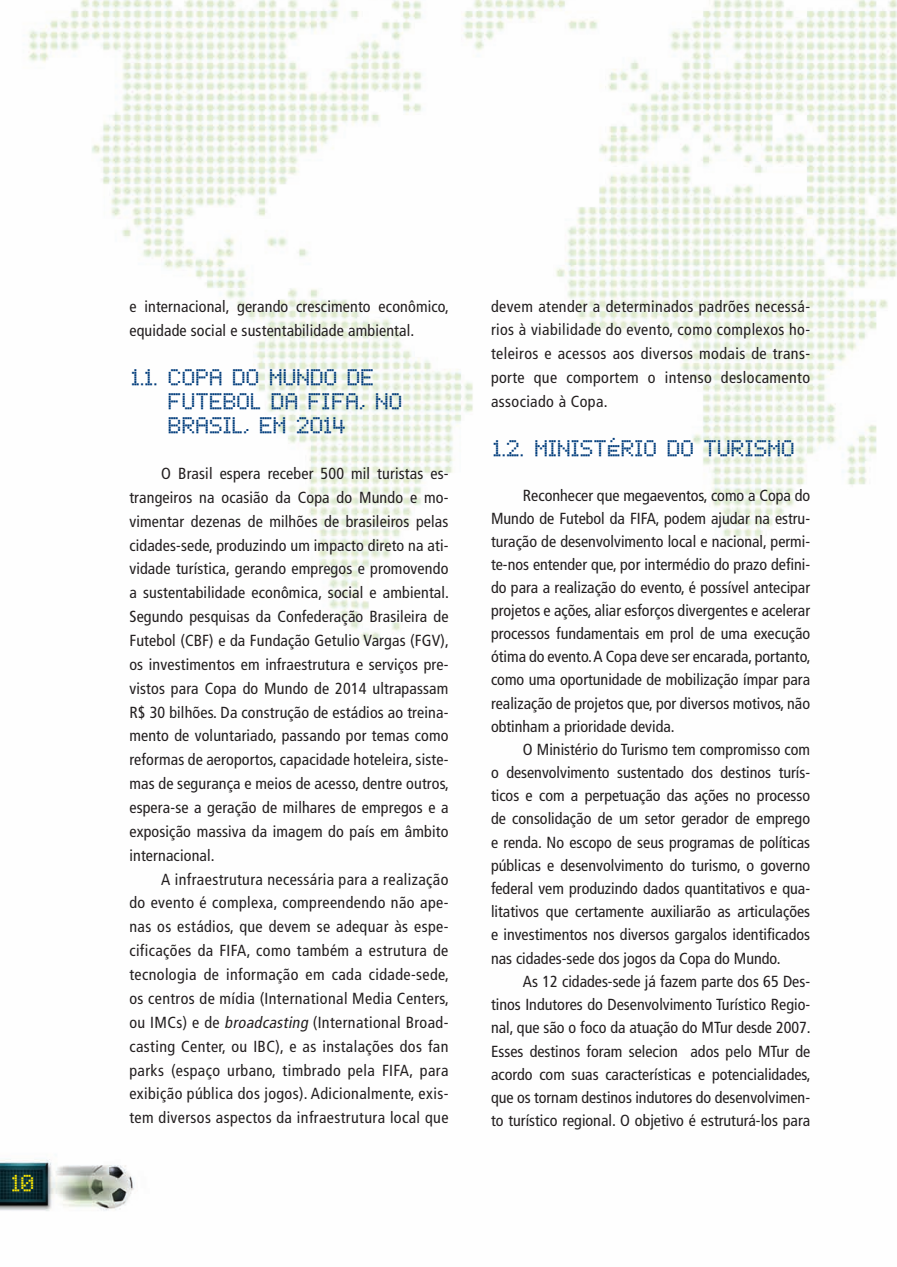
<style>
.page{position:relative;width:897px;height:1267px;background:#fff}
.page>*{position:absolute;margin:0;border:0;box-sizing:border-box;transform-origin:0 0}
.t1{font:21px/23.9px "Chess Type";letter-spacing:-.015em;color:#013c7b}
.t2{font:19.35px "LCD Dot";color:#ffea01}
.t3{font:condensed 16.05px/23.9px "Frutiger";letter-spacing:.01em;color:#231f20;text-align:justify}
.s1{font-style:italic}
</style>
<div class="page">
<img style="left:0;top:0;width:896px;height:1211px">
<p class="t2" style="left:12px;top:1174px;width:25px">10</p>
<p class="t3" style="left:129px;top:294px;width:321px">e internacional, gerando crescimento econômico, equidade social e sustentabilidade ambiental.</p>
<h1 class="t1" style="left:166px;top:365px;width:236px;text-indent:-37px">1.1. COPA DO MUNDO DE<br>FUTEBOL DA FIFA, NO<br>BRASIL, EM 2014</h1>
<p class="t3" style="left:129px;top:461px;width:321px;text-indent:32px">O Brasil espera receber 500 mil turistas es&shy;trangeiros na ocasião da Copa do Mundo e mo&shy;vimentar dezenas de milhões de brasileiros pelas cidades-sede, produzindo um impacto direto na ati&shy;vidade turística, gerando empregos e promovendo a sustentabilidade econômica, social e ambiental.<br>Segundo pesquisas da Confederação Brasileira de Futebol (CBF) e da Fundação Getulio Vargas (FGV), os investimentos em infraestrutura e serviços pre&shy;vistos para Copa do Mundo de 2014 ultrapassam R$ 30 bilhões. Da construção de estádios ao treina&shy;mento de voluntariado, passando por temas como reformas de aeroportos, capacidade hoteleira, siste&shy;mas de segurança e meios de acesso, dentre outros, espera-se a geração de milhares de empregos e a exposição massiva da imagem do país em âmbito internacional.</p>
<p class="t3" style="left:129px;top:867px;width:321px;text-indent:32px">A infraestrutura necessária para a realização do evento é complexa, compreendendo não ape&shy;nas os estádios, que devem se adequar às espe&shy;cificações da FIFA, como também a estrutura de tecnologia de informação em cada cidade-sede, os centros de mídia (International Media Centers, ou IMCs) e de <span class="s1">broadcasting</span> (International Broad&shy;casting Center, ou IBC), e as instalações dos fan parks (espaço urbano, timbrado pela FIFA, para exibição pública dos jogos). Adicionalmente, exis&shy;tem diversos aspectos da infraestrutura local que</p>
<p class="t3" style="left:491px;top:294px;width:320px">devem atender a determinados padrões necessá&shy;rios à viabilidade do evento, como complexos ho&shy;teleiros e acessos aos diversos modais de trans&shy;porte que comportem o intenso deslocamento associado à Copa.</p>
<h1 class="t1" style="left:491px;top:436px;width:304px">1.2. MINISTÉRIO DO TURISMO</h1>
<p class="t3" style="left:491px;top:483px;width:321px;line-height:23.1px;text-indent:32px">Reconhecer que megaeventos, como a Copa do Mundo de Futebol da FIFA, podem ajudar na estru&shy;turação de desenvolvimento local e nacional, permi&shy;te-nos entender que, por intermédio do prazo defini&shy;do para a realização do evento, é possível antecipar projetos e ações, aliar esforços divergentes e acelerar processos fundamentais em prol de uma execução ótima do evento. A Copa deve ser encarada, portanto, como uma oportunidade de mobilização ímpar para realização de projetos que, por diversos motivos, não obtinham a prioridade devida.</p>
<p class="t3" style="left:491px;top:737px;width:320px;line-height:23.2px;text-indent:32px">O Ministério do Turismo tem compromisso com o desenvolvimento sustentado dos destinos turís&shy;ticos e com a perpetuação das ações no processo de consolidação de um setor gerador de emprego e renda. No escopo de seus programas de políticas públicas e desenvolvimento do turismo, o governo federal vem produzindo dados quantitativos e qua&shy;litativos que certamente auxiliarão as articulações e investimentos nos diversos gargalos identificados nas cidades-sede dos jogos da Copa do Mundo.</p>
<p class="t3" style="left:491px;top:969px;width:321px;line-height:23.2px;text-indent:32px">As 12 cidades-sede já fazem parte dos 65 Des&shy;tinos Indutores do Desenvolvimento Turístico Regio&shy;nal, que são o foco da atuação do MTur desde 2007.<br>Esses destinos foram selecion ados pelo MTur de acordo com suas características e potencialidades, que os tornam destinos indutores do desenvolvimen&shy;to turístico regional. O objetivo é estruturá-los para</p>
</div>
